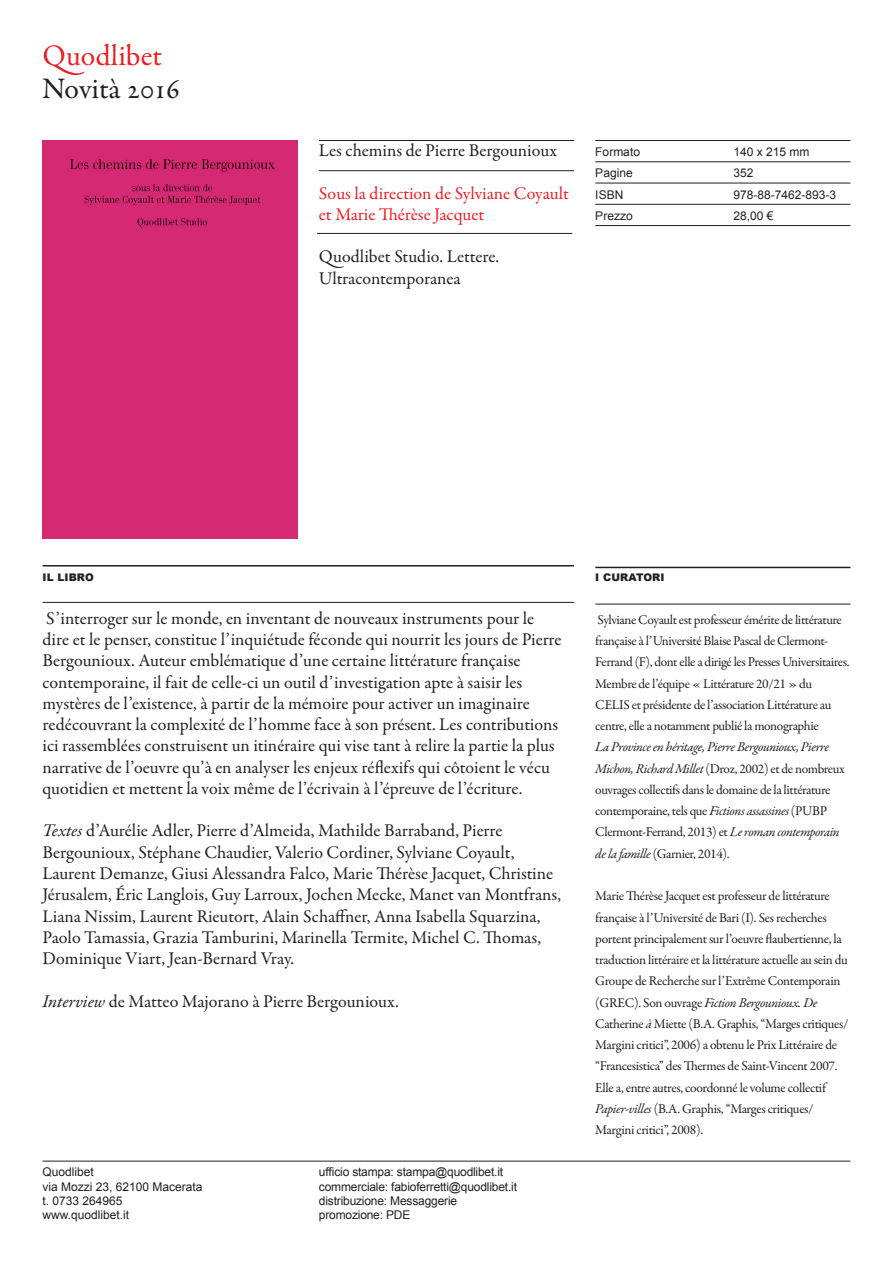
<style>
.page{position:relative;width:893px;height:1263px;background:#fff}
.page>*{position:absolute;margin:0;border:0;box-sizing:border-box;transform-origin:0 0}
.t1{font:30px "Garamond Premr Pro";letter-spacing:-.015em;color:#231f20}
.t2{font:30px "Garamond Premr Pro";letter-spacing:.005em;color:#ee1d23}
.t3{font:18px/21.3px "Garamond Premr Pro";letter-spacing:-.005em;color:#231f20}
.t4{font:18px/21.3px "Garamond Premr Pro";letter-spacing:-.005em;color:#ee1d23}
.t5{font:13.5px/21.3px "Garamond Premr Pro";letter-spacing:-.03em;color:#231f20}
.t6{font:12px "Arial";letter-spacing:-.015em;color:#231f20}
.t7{font:900 10.5px "Arial";letter-spacing:.01em;color:#231f20}
.s1{font-style:italic}
</style>
<div class="page">
<hr style="left:595px;top:140px;width:255px;height:1px;background:#231f20">
<hr style="left:595px;top:162px;width:255px;height:1px;background:#231f20">
<hr style="left:595px;top:183px;width:255px;height:1px;background:#231f20">
<hr style="left:595px;top:204px;width:255px;height:1px;background:#231f20">
<hr style="left:595px;top:225px;width:255px;height:1px;background:#231f20">
<hr style="left:319px;top:140px;width:255px;height:1px;background:#231f20">
<hr style="left:319px;top:170px;width:255px;height:1px;background:#231f20">
<hr style="left:43px;top:565px;width:531px;height:1px;background:#231f20">
<hr style="left:595px;top:567px;width:255px;height:1px;background:#231f20">
<hr style="left:43px;top:602px;width:531px;height:1px;background:#231f20">
<hr style="left:595px;top:604px;width:255px;height:1px;background:#231f20">
<hr style="left:43px;top:1161px;width:807px;height:1px;background:#231f20">
<div style="left:43px;top:141px;width:255px;height:398px;background:#d52973"></div>
<hr style="left:317px;top:233px;width:255px;height:1px;background:#231f20">
<p class="t2" style="left:43px;top:37px;width:121px">Quodlibet</p>
<p class="t1" style="left:43px;top:70px;width:139px">Novità 2016</p>
<p class="t3" style="left:319px;top:140px;width:240px">Les chemins de Pierre Bergounioux</p>
<p class="t4" style="left:319px;top:183px;width:251px">Sous la direction de Sylviane Coyault et Marie Thérèse Jacquet</p>
<p class="t3" style="left:319px;top:246px;width:182px">Quodlibet Studio. Lettere.<br>Ultracontemporanea</p>
<p class="t6" style="left:595px;top:144px;width:46px">Formato</p>
<p class="t6" style="left:595px;top:165px;width:39px">Pagine</p>
<p class="t6" style="left:595px;top:186px;width:30px">ISBN</p>
<p class="t6" style="left:595px;top:208px;width:39px">Prezzo</p>
<p class="t6" style="left:733px;top:144px;width:78px">140 x 215 mm</p>
<p class="t6" style="left:733px;top:165px;width:22px">352</p>
<p class="t6" style="left:733px;top:186px;width:104px">978-88-7462-893-3</p>
<p class="t6" style="left:733px;top:208px;width:42px">28,00 €</p>
<p class="t7" style="left:43px;top:572px;width:53px">IL LIBRO</p>
<p class="t7" style="left:595px;top:572px;width:71px">I CURATORI</p>
<p class="t3" style="left:43px;top:608px;width:521px">S’interroger sur le monde, en inventant de nouveaux instruments pour le dire et le penser, constitue l’inquiétude féconde qui nourrit les jours de Pierre Bergounioux. Auteur emblématique d’une certaine littérature française contemporaine, il fait de celle-ci un outil d’investigation apte à saisir les mystères de l’existence, à partir de la mémoire pour activer un imaginaire redécouvrant la complexité de l’homme face à son présent. Les contributions ici rassemblées construisent un itinéraire qui vise tant à relire la partie la plus narrative de l’oeuvre qu’à en analyser les enjeux réflexifs qui côtoient le vécu quotidien et mettent la voix même de l’écrivain à l’épreuve de l’écriture.</p>
<p class="t3" style="left:43px;top:820px;width:520px"><span class="s1">Textes</span> d’Aurélie Adler, Pierre d’Almeida, Mathilde Barraband, Pierre Bergounioux, Stéphane Chaudier, Valerio Cordiner, Sylviane Coyault, Laurent Demanze, Giusi Alessandra Falco, Marie Thérèse Jacquet, Christine Jérusalem, Éric Langlois, Guy Larroux, Jochen Mecke, Manet van Montfrans, Liana Nissim, Laurent Rieutort, Alain Schaffner, Anna Isabella Squarzina, Paolo Tamassia, Grazia Tamburini, Marinella Termite, Michel C. Thomas, Dominique Viart, Jean-Bernard Vray.</p>
<p class="t3" style="left:43px;top:991px;width:358px"><span class="s1">Interview</span> de Matteo Majorano à Pierre Bergounioux.</p>
<p class="t6" style="left:43px;top:1164px;width:53px">Quodlibet</p>
<p class="t6" style="left:43px;top:1178px;width:162px">via Mozzi 23, 62100 Macerata</p>
<p class="t6" style="left:43px;top:1193px;width:82px">t. 0733 264965</p>
<p class="t6" style="left:43px;top:1207px;width:88px">www.quodlibet.it</p>
<p class="t6" style="left:319px;top:1164px;width:186px">ufficio stampa: stampa@quodlibet.it</p>
<p class="t6" style="left:319px;top:1178px;width:200px">commerciale: fabioferretti@quodlibet.it</p>
<p class="t6" style="left:319px;top:1193px;width:140px">distribuzione: Messaggerie</p>
<p class="t6" style="left:319px;top:1207px;width:93px">promozione: PDE</p>
<p class="t5" style="left:595px;top:609px;width:256px">Sylviane Coyault est professeur émérite de littérature française à l’Université Blaise Pascal de Clermont-Ferrand (F), dont elle a dirigé les Presses Universitaires.<br>Membre de l’équipe « Littérature 20/21 » du CELIS et présidente de l’association Littérature au centre, elle a notamment publié la monographie<br><span class="s1">La Province en héritage, Pierre Bergounioux, Pierre Michon, Richard Millet</span> (Droz, 2002) et de nombreux ouvrages collectifs dans le domaine de la littérature contemporaine, tels que <span class="s1">Fictions assassines</span> (PUBP Clermont-Ferrand, 2013) et <span class="s1">Le roman contemporain de la famille</span> (Garnier, 2014).</p>
<p class="t5" style="left:595px;top:886px;width:255px">Marie Thérèse Jacquet est professeur de littérature française à l’Université de Bari (I). Ses recherches portent principalement sur l’oeuvre flaubertienne, la traduction littéraire et la littérature actuelle au sein du Groupe de Recherche sur l’Extrême Contemporain (GREC). Son ouvrage <span class="s1">Fiction Bergounioux. De </span>Catherine <span class="s1">à</span> Miette (B.A. Graphis, “Marges critiques/ Margini critici”, 2006) a obtenu le Prix Littéraire de “Francesistica” des Thermes de Saint-Vincent 2007.<br>Elle a, entre autres, coordonné le volume collectif <span class="s1">Papier-villes</span> (B.A. Graphis, “Marges critiques/ Margini critici”, 2008).</p>
</div>
